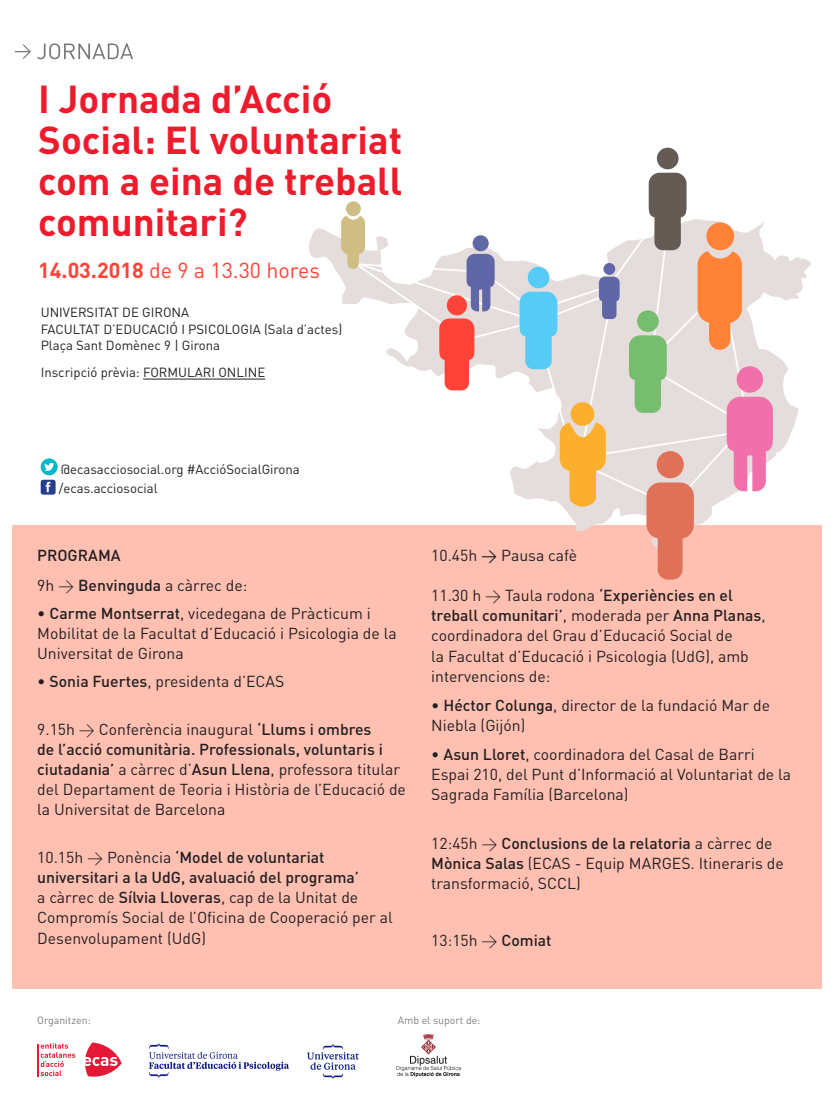
<style>
.page{position:relative;width:834px;height:1107px;background:#fff}
.page>*{position:absolute;margin:0;border:0;box-sizing:border-box;transform-origin:0 0}
.t1{font:700 38.5px/41.1px "DIN Pro";color:#ee1b2c;text-align:justify}
.t2{font:21.44px "DIN Pro";color:#ff4338}
.hora{font:15.75px/20.1px "DIN Pro";color:#231f20}
.hora-2{font:500 15.75px "DIN Pro";color:#231f20}
.t3{font:13.12px "DIN Pro";color:#231f20}
.t4{font:10.5px "DIN Pro";color:#7c7e81}
.s1{font-weight:700}
.s2{font-weight:300}
.s3{font-weight:500}
</style>
<div class="page">
<div style="left:12px;top:525px;width:809px;height:463px;background:#ffc0b2"></div>
<svg style="left:37px;top:43px;width:96px;height:16px"></svg>
<hr style="left:143px;top:378px;width:122px;height:1px;background:#231f20">
<div style="left:41px;top:458px;width:17px;height:17px;background:#00b8cb;border-radius:50%"></div>
<svg style="left:44px;top:462px;width:10px;height:9px"></svg>
<div style="left:41px;top:479px;width:15px;height:15px;background:#253f8e;border-radius:2px"></div>
<svg style="left:46px;top:482px;width:5px;height:10px"></svg>
<img style="left:395px;top:1034px;width:66px;height:43px">
<svg style="left:85px;top:1042px;width:37px;height:34px"></svg>
<svg style="left:40px;top:1043px;width:35px;height:32px"></svg>
<hr style="left:37px;top:1043px;width:1px;height:32px;background:#e51836">
<img style="left:149px;top:1043px;width:139px;height:33px">
<img style="left:307px;top:1044px;width:51px;height:34px">
<svg style="left:15px;top:45px;width:16px;height:14px"></svg>
<svg style="left:309px;top:222px;width:502px;height:310px"></svg>
<svg style="left:347px;top:193px;width:402px;height:315px"></svg>
<div style="left:656px;top:148px;width:22px;height:21px;background:#655b55;border-radius:50%"></div>
<svg style="left:648px;top:173px;width:38px;height:77px;background:#7c736e"></svg>
<div style="left:706px;top:222px;width:28px;height:28px;background:#ff8236;border-radius:50%"></div>
<svg style="left:697px;top:251px;width:44px;height:8px"></svg>
<div style="left:656px;top:451px;width:27px;height:27px;background:#de7157;border-radius:50%"></div>
<svg style="left:646px;top:482px;width:47px;height:97px"></svg>
<svg style="left:348px;top:259px;width:411px;height:200px"></svg>
<div style="left:447px;top:295px;width:20px;height:20px;background:#ff4338;border-radius:50%"></div>
<svg style="left:439px;top:318px;width:35px;height:72px;background:#fc5f56"></svg>
<div style="left:527px;top:266px;width:22px;height:22px;background:#56cbf5;border-radius:50%"></div>
<svg style="left:519px;top:291px;width:38px;height:78px;background:#6fcef0"></svg>
<div style="left:472px;top:235px;width:16px;height:16px;background:#5f67a6;border-radius:50%"></div>
<svg style="left:466px;top:254px;width:28px;height:57px;background:#7b7fb0"></svg>
<div style="left:603px;top:263px;width:12px;height:12px;background:#5f67a6;border-radius:50%"></div>
<svg style="left:599px;top:276px;width:20px;height:43px"></svg>
<div style="left:637px;top:310px;width:21px;height:22px;background:#76bd6f;border-radius:50%"></div>
<svg style="left:628px;top:335px;width:38px;height:78px;background:#8ac282"></svg>
<div style="left:736px;top:366px;width:27px;height:26px;background:#f16fab;border-radius:50%"></div>
<svg style="left:726px;top:396px;width:46px;height:95px;background:#f088b7"></svg>
<div style="left:570px;top:402px;width:24px;height:24px;background:#fbaf2c;border-radius:50%"></div>
<svg style="left:559px;top:422px;width:46px;height:84px;background:#f4bc5e"></svg>
<div style="left:346px;top:201px;width:15px;height:15px;background:#d0bd84;border-radius:50%"></div>
<svg style="left:341px;top:216px;width:24px;height:53px"></svg>
<p class="t1" style="left:38px;top:76px;width:295px">I Jornada d’Acció</p>
<p class="t1" style="left:38px;top:118px;width:365px">Social: El voluntariat com a eina de treball comunitari?</p>
<p class="t2" style="left:38px;top:256px;width:283px"><span class="s1">14.03.2018</span> de 9 a 13.30 hores</p>
<p class="t3" style="left:41px;top:303px;width:150px">UNIVERSITAT DE GIRONA</p>
<p class="t3" style="left:41px;top:320px;width:303px">FACULTAT D’EDUCACIÓ I PSICOLOGIA (Sala d’actes)</p>
<p class="t3" style="left:41px;top:337px;width:181px">Plaça Sant Domènec 9 | Girona</p>
<p class="t3" style="left:41px;top:363px;width:226px">Inscripció prèvia: FORMULARI ONLINE</p>
<p class="t3" style="left:61px;top:460px;width:240px">@ecasacciosocial.org #AccióSocialGirona</p>
<p class="t3" style="left:59px;top:479px;width:100px">/ecas.acciosocial</p>
<p class="hora-2" style="left:37px;top:544px;width:85px">PROGRAMA</p>
<p class="hora" style="left:37px;top:574px;width:212px">9h <span class="s2">→</span> <span class="s3">Benvinguda</span> a càrrec de:</p>
<p class="hora" style="left:37px;top:602px;width:361px">• <span class="s3">Carme Montserrat</span>, vicedegana de Pràcticum i<br>Mobilitat de la Facultat d’Educació i Psicologia de la<br>Universitat de Girona</p>
<p class="hora" style="left:37px;top:670px;width:248px">• <span class="s3">Sonia Fuertes</span>, presidenta d’ECAS</p>
<p class="hora" style="left:37px;top:718px;width:370px">9.15h <span class="s2">→</span> Conferència inaugural <span class="s3">‘Llums i ombres<br>de l’acció comunitària. Professionals, voluntaris i ciutadania’</span> a càrrec d’<span class="s3">Asun Llena</span>, professora titular del Departament de Teoria i Història de l’Educació de la Universitat de Barcelona</p>
<p class="hora" style="left:37px;top:846px;width:357px">10.15h <span class="s2">→</span> Ponència <span class="s3">‘Model de voluntariat universitari a la UdG, avaluació del programa’<br></span>a càrrec de <span class="s3">Sílvia Lloveras</span>, cap de la Unitat de Compromís Social de l’Oficina de Cooperació per al Desenvolupament (UdG)</p>
<p class="hora" style="left:431px;top:544px;width:147px">10.45h → Pausa cafè</p>
<p class="hora" style="left:431px;top:584px;width:336px">11.30 h <span class="s2">→</span> Taula rodona <span class="s3">‘Experiències en el treball comunitari’</span>, moderada per <span class="s3">Anna Planas</span>, coordinadora del Grau d’Educació Social de<br>la Facultat d’Educació i Psicologia (UdG), amb intervencions de:</p>
<p class="hora" style="left:431px;top:694px;width:340px">• <span class="s3">Héctor Colunga</span>, director de la fundació Mar de<br>Niebla (Gijón)</p>
<p class="hora" style="left:431px;top:743px;width:361px">• <span class="s3">Asun Lloret</span>, coordinadora del Casal de Barri<br>Espai 210, del Punt d’Informació al Voluntariat de la<br>Sagrada Família (Barcelona)</p>
<p class="hora" style="left:431px;top:832px;width:354px">12:45h <span class="s2">→</span> <span class="s3">Conclusions de la relatoria</span> a càrrec de<br><span class="s3">Mònica Salas</span> (ECAS - Equip MARGES. Itineraris de transformació, SCCL)</p>
<p class="hora" style="left:431px;top:929px;width:122px">13:15h <span class="s2">→</span> <span class="s3">Comiat</span></p>
<p class="t4" style="left:37px;top:1013px;width:55px">Organitzen:</p>
<p class="t4" style="left:397px;top:1013px;width:84px">Amb el suport de:</p>
</div>
